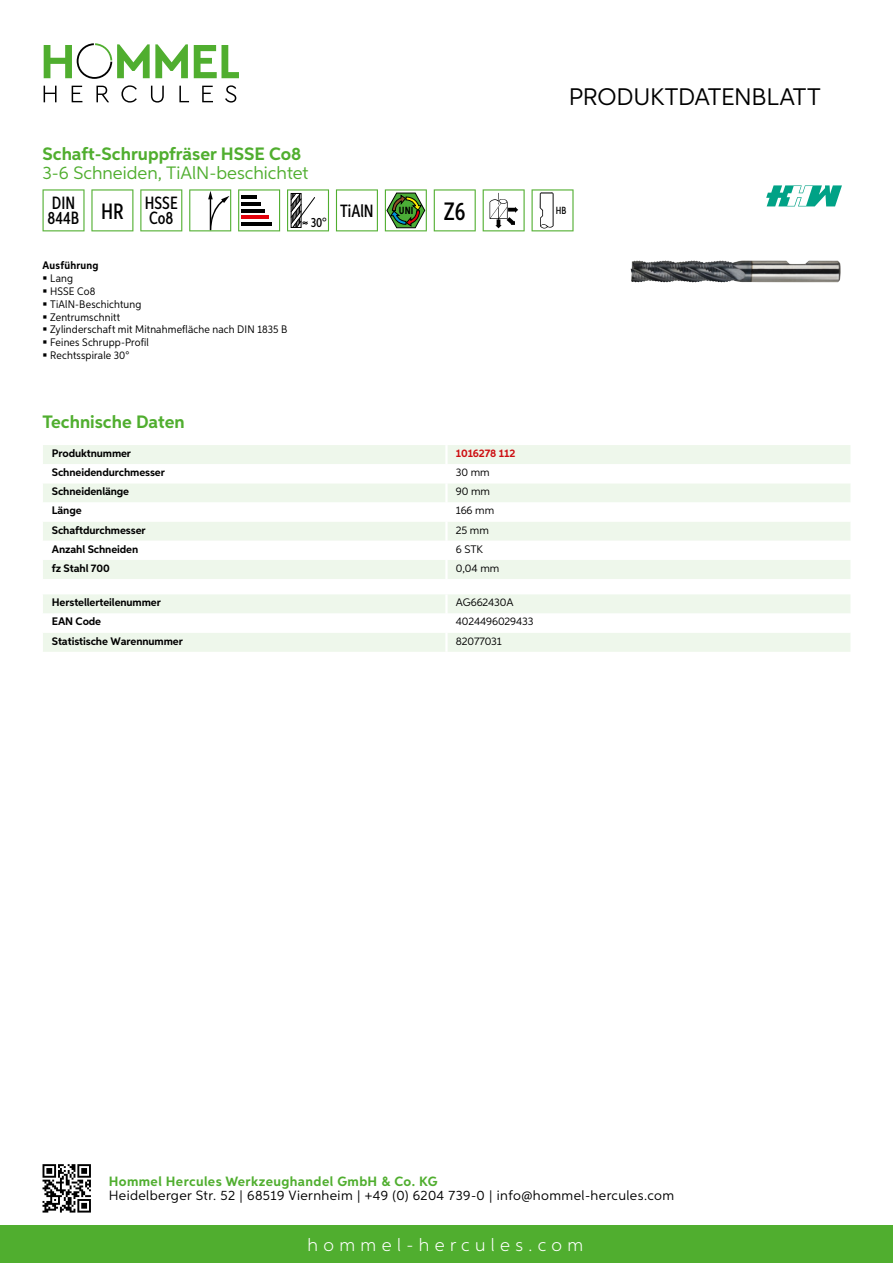
<style>
.page{position:relative;width:893px;height:1263px;background:#fff}
.page>*{position:absolute;margin:0;border:0;box-sizing:border-box;transform-origin:0 0}
.t1{font:500 25.2px "Aspira XX Nar";color:#000}
.t2{font:24px "Aspira";letter-spacing:-.01em;color:#000}
.t3{font:700 18px "Aspira";color:#50ae2f}
.t4{font:18px "Aspira";color:#50ae2f}
.t5{font:300 18px "Aspira";letter-spacing:.3em;color:#fff}
.t6{font:500 17.85px "Aspira XX Nar";color:#000}
.t7{font:13.5px "Aspira";letter-spacing:.03em;color:#000}
.t8{font:700 13.5px "Aspira";letter-spacing:.03em;color:#50ae2f}
.t9{font:500 13.35px "Aspira XX Nar";color:#000}
.t10{font:700 10.95px "Aspira";letter-spacing:-.01em;color:#000}
.t11{font:10.95px/12.8px "Aspira Nar";letter-spacing:.015em;color:#000}
.t12{font:10.95px "Aspira";letter-spacing:-.01em;color:#000}
.t13{font:700 10.95px "Aspira";letter-spacing:-.01em;color:#cd1013}
.t14{font:700 10.95px "Aspira Nar";letter-spacing:.02em;color:#000}
.t15{font:700 10.35px "Aspira XX Nar";color:#000}
.t16{font:500 10.35px "Aspira XX Nar";color:#000}
.s1{font-size:22.2px}
</style>
<div class="page">
<div style="left:0;top:1226px;width:893px;height:37px;background:#50ae2f"></div>
<svg style="left:43px;top:1164px;width:48px;height:48px"></svg>
<svg style="left:194px;top:45px;width:45px;height:33px"></svg>
<svg style="left:44px;top:43px;width:144px;height:36px"></svg>
<svg style="left:44px;top:86px;width:13px;height:16px"></svg>
<svg style="left:72px;top:86px;width:10px;height:16px"></svg>
<svg style="left:96px;top:86px;width:13px;height:16px"></svg>
<svg style="left:121px;top:85px;width:16px;height:18px"></svg>
<svg style="left:151px;top:86px;width:13px;height:17px"></svg>
<svg style="left:179px;top:86px;width:10px;height:16px"></svg>
<svg style="left:202px;top:86px;width:11px;height:16px"></svg>
<svg style="left:225px;top:85px;width:11px;height:18px"></svg>
<div style="left:43px;top:445px;width:807px;height:134px;background:#eef7eb"></div>
<svg style="left:43px;top:464px;width:807px;height:96px"></svg>
<hr style="left:445px;top:445px;width:3px;height:19px;background:#fff">
<hr style="left:445px;top:464px;width:3px;height:19px;background:#fff">
<hr style="left:445px;top:483px;width:3px;height:19px;background:#fff">
<hr style="left:445px;top:502px;width:3px;height:20px;background:#fff">
<hr style="left:445px;top:522px;width:3px;height:19px;background:#fff">
<hr style="left:445px;top:541px;width:3px;height:19px;background:#fff">
<hr style="left:445px;top:560px;width:3px;height:19px;background:#fff">
<svg style="left:43px;top:594px;width:807px;height:58px"></svg>
<hr style="left:445px;top:633px;width:3px;height:19px;background:#fff">
<svg style="left:43px;top:189px;width:42px;height:42px"></svg>
<svg style="left:91px;top:189px;width:42px;height:42px"></svg>
<svg style="left:140px;top:189px;width:42px;height:42px"></svg>
<svg style="left:189px;top:189px;width:42px;height:42px"></svg>
<svg style="left:238px;top:189px;width:42px;height:42px"></svg>
<hr style="left:241px;top:196px;width:16px;height:3px;background:#000">
<hr style="left:241px;top:202px;width:20px;height:4px;background:#000">
<hr style="left:241px;top:209px;width:23px;height:3px;background:#000">
<hr style="left:241px;top:216px;width:27px;height:3px;background:#e3000b">
<hr style="left:241px;top:222px;width:31px;height:4px;background:#000">
<svg style="left:287px;top:189px;width:42px;height:42px"></svg>
<svg style="left:336px;top:189px;width:42px;height:42px"></svg>
<svg style="left:385px;top:189px;width:42px;height:42px"></svg>
<svg style="left:434px;top:189px;width:42px;height:42px"></svg>
<svg style="left:483px;top:189px;width:42px;height:42px"></svg>
<svg style="left:532px;top:189px;width:42px;height:42px"></svg>
<img style="left:630px;top:260px;width:67px;height:22px">
<svg style="left:766px;top:185px;width:76px;height:21px"></svg>
<h2 class="t2" style="left:569px;top:82px;width:253px">Produktdatenblatt</h2>
<h3 class="t3" style="left:43px;top:142px;width:260px">Schaft-Schruppfräser HSSE Co8</h3>
<h3 class="t4" style="left:43px;top:162px;width:267px">3-6 Schneiden, TiAlN -beschichtet</h3>
<h3 class="t6" style="left:48px;top:200px;width:132px">844B <span class="s1">HR</span> HSSE</h3>
<h3 class="t6" style="left:52px;top:192px;width:25px">DIN</h3>
<h3 class="t6" style="left:149px;top:207px;width:26px">Co8</h3>
<p class="t9" style="left:311px;top:215px;width:17px">30°</p>
<p class="t14" style="left:43px;top:259px;width:58px">Ausführung</p>
<p class="t11" style="left:50px;top:272px;width:239px">Lang<br>HSSE Co8<br>TiAlN-Beschichtung<br>Zentrumschnitt<br>Zylinderschaft mit Mitnahmefläche nach DIN 1835 B<br>Feines Schrupp-Profil<br>Rechtsspirale 30°</p>
<h3 class="t6" style="left:340px;top:200px;width:35px">TiAlN</h3>
<p class="t15" style="left:399px;top:205px;width:16px">UNI</p>
<h1 class="t1" style="left:444px;top:196px;width:23px">Z6</h1>
<p class="t16" style="left:556px;top:204px;width:12px">HB</p>
<h3 class="t3" style="left:43px;top:411px;width:144px">Technische Daten</h3>
<p class="t10" style="left:52px;top:446px;width:81px">Produktnummer</p>
<p class="t13" style="left:456px;top:446px;width:61px">1016278 112</p>
<p class="t10" style="left:52px;top:466px;width:115px">Schneidendurchmesser</p>
<p class="t12" style="left:456px;top:466px;width:35px">30 mm</p>
<p class="t10" style="left:52px;top:485px;width:79px">Schneidenlänge</p>
<p class="t12" style="left:456px;top:485px;width:36px">90 mm</p>
<p class="t10" style="left:52px;top:504px;width:31px">Länge</p>
<p class="t12" style="left:456px;top:504px;width:40px">166 mm</p>
<p class="t10" style="left:52px;top:523px;width:95px">Schaftdurchmesser</p>
<p class="t12" style="left:456px;top:523px;width:35px">25 mm</p>
<p class="t10" style="left:52px;top:542px;width:88px">Anzahl Schneiden</p>
<p class="t12" style="left:456px;top:542px;width:22px">6 STK</p>
<p class="t10" style="left:52px;top:561px;width:59px">fz Stahl 700</p>
<p class="t12" style="left:456px;top:561px;width:45px">0,04 mm</p>
<p class="t10" style="left:52px;top:596px;width:111px">Herstellerteilenummer</p>
<p class="t12" style="left:456px;top:596px;width:59px">AG662430A</p>
<p class="t10" style="left:52px;top:615px;width:51px">EAN Code</p>
<p class="t12" style="left:456px;top:615px;width:79px">4024496029433</p>
<p class="t10" style="left:52px;top:634px;width:132px">Statistische Warennummer</p>
<p class="t12" style="left:456px;top:634px;width:48px">82077031</p>
<p class="t8" style="left:109px;top:1172px;width:330px">Hommel Hercules Werkzeughandel GmbH &amp; Co. KG</p>
<p class="t7" style="left:109px;top:1187px;width:567px">Heidelberger Str. 52 | 68519 Viernheim | +49 (0) 6204 739-0 | info@hommel-hercules.com</p>
<h3 class="t5" style="left:307px;top:1234px;width:277px">hommel-hercules.com</h3>
</div>
